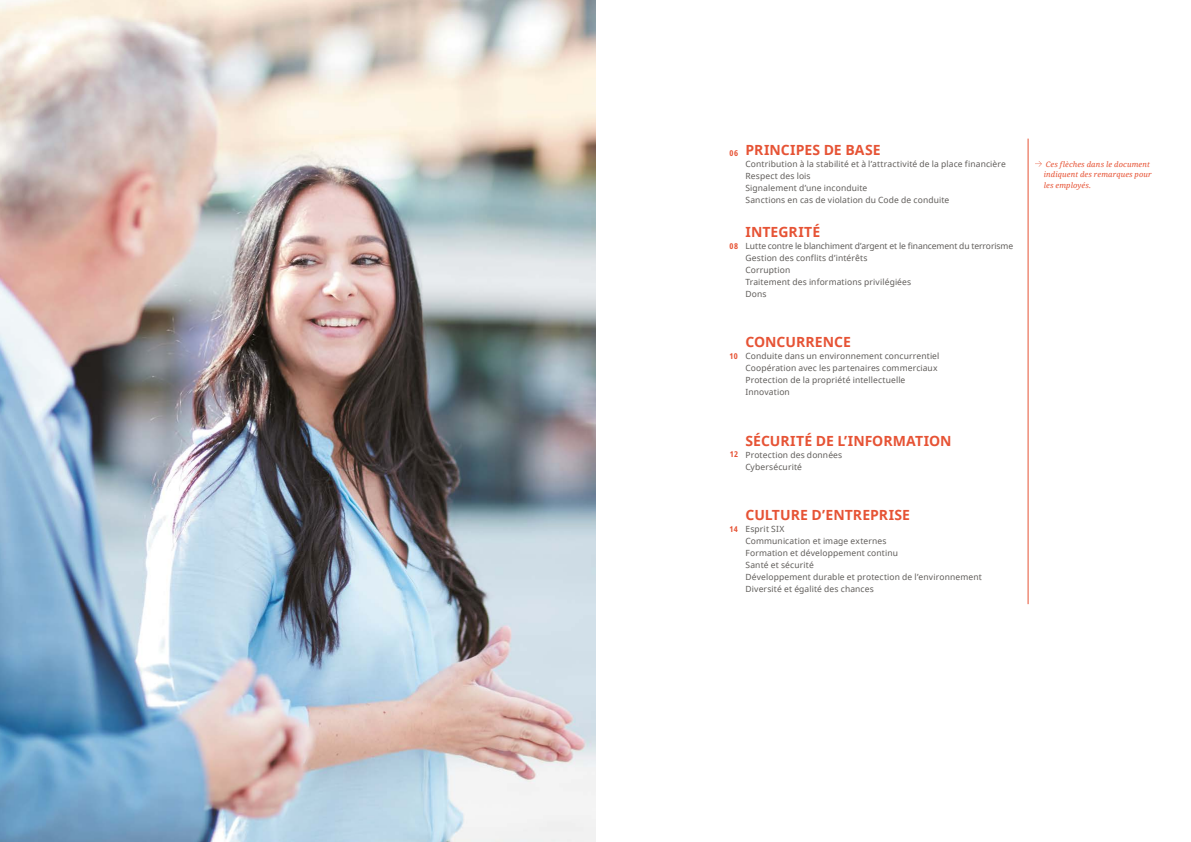
<style>
.page{position:relative;width:1191px;height:842px;background:#fff}
.page>*{position:absolute;margin:0;border:0;box-sizing:border-box;transform-origin:0 0}
.t1{font:700 14px "Noto Sans";letter-spacing:.005em;color:#e65335}
.t2{font:8.5px/12px "Noto Sans";letter-spacing:.015em;color:#605d5a}
.t3{font:700 condensed 8px "Noto Sans";letter-spacing:.055em;color:#e65335}
.t4{font:italic 7.5px/10.5px "Noto Serif";letter-spacing:.02em;color:#e65335}
</style>
<div class="page">
<img style="left:0;top:0;width:595px;height:842px">
<svg style="left:1035px;top:161px;width:6px;height:6px"></svg>
<hr style="left:1028px;top:139px;width:1px;height:465px;background:#e65335">
<h1 class="t1" style="left:745px;top:140px;width:137px">PRINCIPES DE BASE</h1>
<p class="t2" style="left:745px;top:158px;width:262px">Contribution à la stabilité et à l’attractivité de la place financière Respect des lois<br>Signalement d’une inconduite<br>Sanctions en cas de violation du Code de conduite</p>
<h1 class="t1" style="left:745px;top:222px;width:76px">INTEGRITÉ</h1>
<p class="t2" style="left:745px;top:240px;width:269px">Lutte contre le blanchiment d’argent et le financement du terrorisme<br>Gestion des conflits d’intérêts<br>Corruption<br>Traitement des informations privilégiées<br>Dons</p>
<p class="t3" style="left:729px;top:147px;width:10px">06</p>
<p class="t3" style="left:729px;top:240px;width:10px">08</p>
<p class="t3" style="left:729px;top:351px;width:10px">10</p>
<p class="t3" style="left:729px;top:449px;width:10px">12</p>
<p class="t3" style="left:729px;top:524px;width:10px">14</p>
<h1 class="t1" style="left:745px;top:332px;width:107px">CONCURRENCE</h1>
<p class="t2" style="left:745px;top:350px;width:195px">Conduite dans un environnement concurrentiel Coopération avec les partenaires commerciaux Protection de la propriété intellectuelle Innovation</p>
<h1 class="t1" style="left:745px;top:431px;width:207px">SÉCURITÉ DE L’INFORMATION</h1>
<p class="t2" style="left:745px;top:448px;width:98px">Protection des données<br>Cybersécurité</p>
<h1 class="t1" style="left:745px;top:505px;width:166px">CULTURE D’ENTREPRISE</h1>
<p class="t2" style="left:745px;top:523px;width:238px">Esprit SIX<br>Communication et image externes<br>Formation et développement continu<br>Santé et sécurité<br>Développement durable et protection de l’environnement<br>Diversité et égalité des chances</p>
<p class="t4" style="left:1043px;top:159px;width:109px">Ces flèches dans le document indiquent des remarques pour les employés.</p>
</div>
